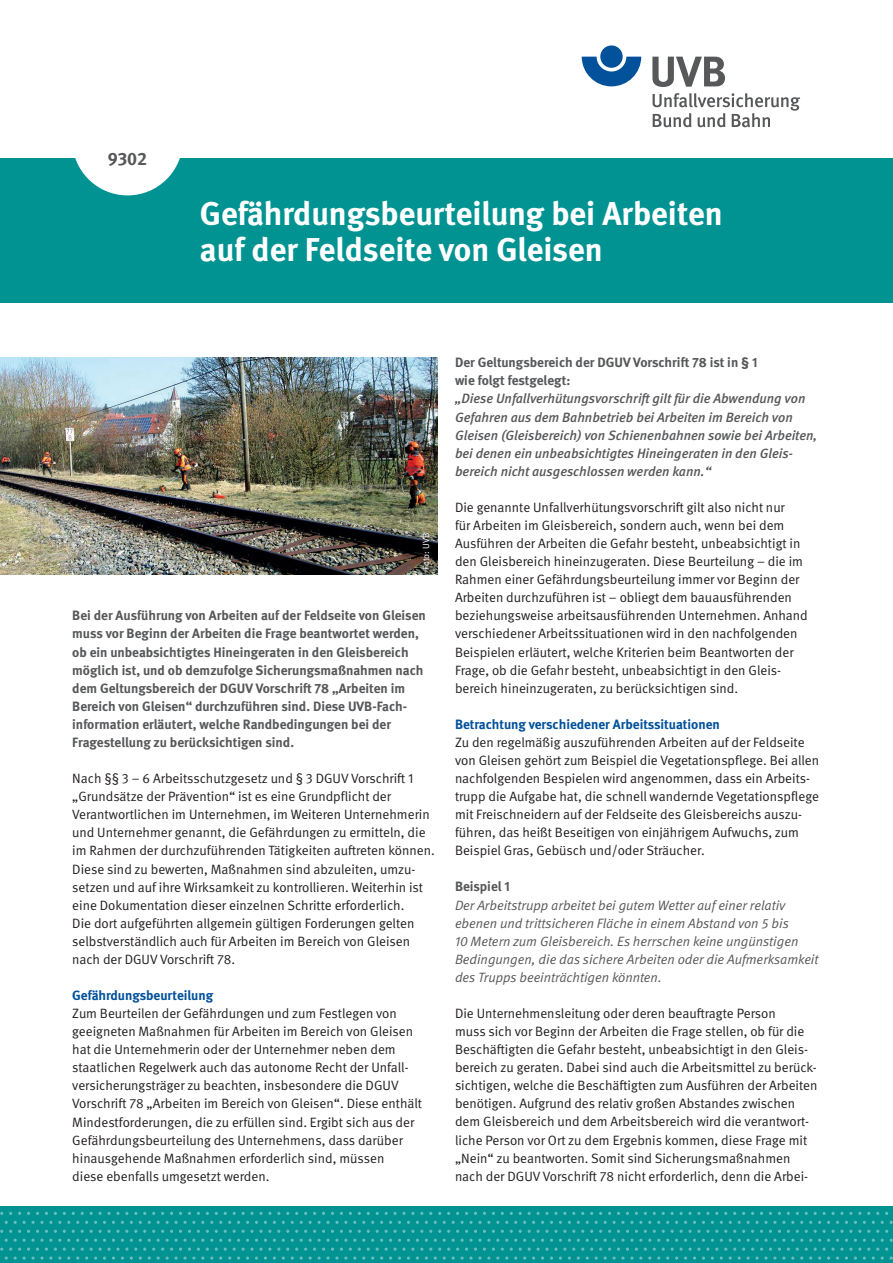
<style>
.page{position:relative;width:893px;height:1263px;background:#fff}
.page>*{position:absolute;margin:0;border:0;box-sizing:border-box;transform-origin:0 0}
.t1{font:700 33px/36px "DGUV Meta";color:#fff}
.t2{font:700 18px "DGUV Meta";color:#57585a}
.t3{font:13.5px/18.1px "DGUV Meta";color:#231f20}
.t4{font:700 13.5px/18.1px "DGUV Meta";color:#57585a}
.t5{font:italic 500 13.5px/18.1px "DGUV Meta";color:#57585a}
.t6{font:italic 13.5px/18.1px "DGUV Meta";color:#57585a}
.t7{font:700 13.5px "DGUV Meta";color:#01519b}
.t8{font:9px "DGUV Meta";color:#fff}
</style>
<div class="page">
<div style="left:0;top:158px;width:893px;height:145px;background:#009391"></div>
<div style="left:0;top:1206px;width:893px;height:57px;background:#009391"></div>
<svg style="left:233px;top:1212px;width:38px;height:3px"></svg>
<svg style="left:376px;top:1212px;width:47px;height:3px"></svg>
<svg style="left:528px;top:1212px;width:38px;height:3px"></svg>
<svg style="left:671px;top:1212px;width:38px;height:3px"></svg>
<svg style="left:814px;top:1212px;width:38px;height:3px"></svg>
<svg style="left:166px;top:1221px;width:38px;height:3px"></svg>
<svg style="left:309px;top:1221px;width:38px;height:3px"></svg>
<svg style="left:452px;top:1221px;width:38px;height:3px"></svg>
<svg style="left:595px;top:1221px;width:38px;height:3px"></svg>
<svg style="left:738px;top:1221px;width:38px;height:3px"></svg>
<svg style="left:881px;top:1221px;width:12px;height:3px"></svg>
<svg style="left:358px;top:1230px;width:535px;height:30px"></svg>
<svg style="left:90px;top:1212px;width:38px;height:3px"></svg>
<svg style="left:23px;top:1221px;width:38px;height:3px"></svg>
<svg style="left:0;top:1230px;width:356px;height:30px"></svg>
<svg style="left:582px;top:57px;width:59px;height:29px"></svg>
<div style="left:600px;top:45px;width:23px;height:23px;background:#01519b;border-radius:50%"></div>
<svg style="left:652px;top:57px;width:73px;height:30px"></svg>
<svg style="left:653px;top:93px;width:147px;height:34px"></svg>
<div style="left:72px;top:85px;width:111px;height:110px;background:#fff;border-radius:50%"></div>
<img style="left:0;top:357px;width:438px;height:217px">
<svg style="left:418px;top:529px;width:16px;height:45px"></svg>
<h2 class="t2" style="left:108px;top:148px;width:41px">9302</h2>
<h1 class="t1" style="left:200px;top:197px;width:524px">Gefährdungsbeurteilung bei Arbeiten auf der Feldseite von Gleisen</h1>
<p class="t8" style="left:421px;top:570px;width:38px;rotate:-90deg">Foto: UVB</p>
<p class="t4" style="left:72px;top:607px;width:355px">Bei der Ausführung von Arbeiten auf der Feldseite von Gleisen muss vor Beginn der Arbeiten die Frage beantwortet werden, ob ein unbeabsichtigtes Hineingeraten in den Gleisbereich möglich ist, und ob demzufolge Sicherungsmaßnahmen nach dem Geltungsbereich der DGUV Vorschrift 78 „Arbeiten im Bereich von Gleisen“ durchzuführen sind. Diese UVB-Fach&shy;information erläutert, welche Randbedingungen bei der Fragestellung zu berücksichtigen sind.</p>
<p class="t3" style="left:72px;top:770px;width:364px">Nach §§ 3 – 6 Arbeitsschutzgesetz und § 3 DGUV Vorschrift 1 „Grundsätze der Prävention“ ist es eine Grundpflicht der Verantwortlichen im Unternehmen, im Weiteren Unternehmerin und Unternehmer genannt, die Gefährdungen zu ermitteln, die im Rahmen der durchzuführenden Tätigkeiten auftreten können.<br>Diese sind zu bewerten, Maßnahmen sind abzuleiten, umzu&shy;setzen und auf ihre Wirksamkeit zu kontrollieren. Weiterhin ist eine Dokumentation dieser einzelnen Schritte erforderlich.<br>Die dort aufgeführten allgemein gültigen Forderungen gelten selbstverständlich auch für Arbeiten im Bereich von Gleisen nach der DGUV Vorschrift 78.</p>
<p class="t7" style="left:72px;top:987px;width:142px">Gefährdungsbeurteilung</p>
<p class="t3" style="left:72px;top:1005px;width:351px">Zum Beurteilen der Gefährdungen und zum Festlegen von geeigneten Maßnahmen für Arbeiten im Bereich von Gleisen hat die Unternehmerin oder der Unternehmer neben dem staatlichen Regelwerk auch das autonome Recht der Unfall&shy;versicherungsträger zu beachten, insbesondere die DGUV Vorschrift 78 „Arbeiten im Bereich von Gleisen“. Diese enthält Mindestforderungen, die zu erfüllen sind. Ergibt sich aus der Gefährdungsbeurteilung des Unternehmens, dass darüber hinausgehende Maßnahmen erforderlich sind, müssen<br>diese ebenfalls umgesetzt werden.</p>
<p class="t4" style="left:455px;top:354px;width:304px">Der Geltungsbereich der DGUV Vorschrift 78 ist in § 1 wie folgt festgelegt:</p>
<p class="t5" style="left:455px;top:390px;width:364px">„Diese Unfallverhütungsvorschrift gilt für die Abwendung von Gefahren aus dem Bahnbetrieb bei Arbeiten im Bereich von Gleisen (Gleisbereich) von Schienenbahnen sowie bei Arbeiten, bei denen ein unbeabsichtigtes Hineingeraten in den Gleis&shy;bereich nicht ausgeschlossen werden kann.“</p>
<p class="t3" style="left:455px;top:498px;width:354px">Die genannte Unfallverhütungsvorschrift gilt also nicht nur<br>für Arbeiten im Gleisbereich, sondern auch, wenn bei dem Ausführen der Arbeiten die Gefahr besteht, unbeabsichtigt in den Gleisbereich hineinzugeraten. Diese Beurteilung – die im Rahmen einer Gefährdungsbeurteilung immer vor Beginn der Arbeiten durchzuführen ist – obliegt dem bauausführenden beziehungsweise arbeitsausführenden Unternehmen. Anhand verschiedener Arbeitssituationen wird in den nachfolgenden Beispielen erläutert, welche Kriterien beim Beantworten der Frage, ob die Gefahr besteht, unbeabsichtigt in den Gleis&shy;bereich hineinzugeraten, zu berücksichtigen sind.</p>
<p class="t7" style="left:455px;top:716px;width:266px">Betrachtung verschiedener Arbeitssituationen</p>
<p class="t3" style="left:455px;top:733px;width:366px">Zu den regelmäßig auszuführenden Arbeiten auf der Feldseite von Gleisen gehört zum Beispiel die Vegetationspflege. Bei allen nachfolgenden Bespielen wird angenommen, dass ein Arbeits&shy;trupp die Aufgabe hat, die schnell wandernde Vegetationspflege mit Freischneidern auf der Feldseite des Gleisbereichs auszu&shy;führen, das heißt Beseitigen von einjährigem Aufwuchs, zum Beispiel Gras, Gebüsch und/oder Sträucher.</p>
<p class="t4" style="left:455px;top:878px;width:57px">Beispiel 1</p>
<p class="t6" style="left:455px;top:896px;width:365px">Der Arbeitstrupp arbeitet bei gutem Wetter auf einer relativ ebenen und trittsicheren Fläche in einem Abstand von 5 bis<br>10 Metern zum Gleisbereich. Es herrschen keine ungünstigen Bedingungen, die das sichere Arbeiten oder die Aufmerksamkeit des Trupps beeinträchtigen könnten.</p>
<p class="t3" style="left:455px;top:1004px;width:364px">Die Unternehmensleitung oder deren beauftragte Person<br>muss sich vor Beginn der Arbeiten die Frage stellen, ob für die Beschäftigten die Gefahr besteht, unbeabsichtigt in den Gleis&shy;bereich zu geraten. Dabei sind auch die Arbeitsmittel zu berück&shy;sichtigen, welche die Beschäftigten zum Ausführen der Arbeiten benötigen. Aufgrund des relativ großen Abstandes zwischen dem Gleisbereich und dem Arbeitsbereich wird die verantwort&shy;liche Person vor Ort zu dem Ergebnis kommen, diese Frage mit „Nein“ zu beantworten. Somit sind Sicherungsmaßnahmen nach der DGUV Vorschrift 78 nicht erforderlich, denn die Arbei-</p>
</div>
